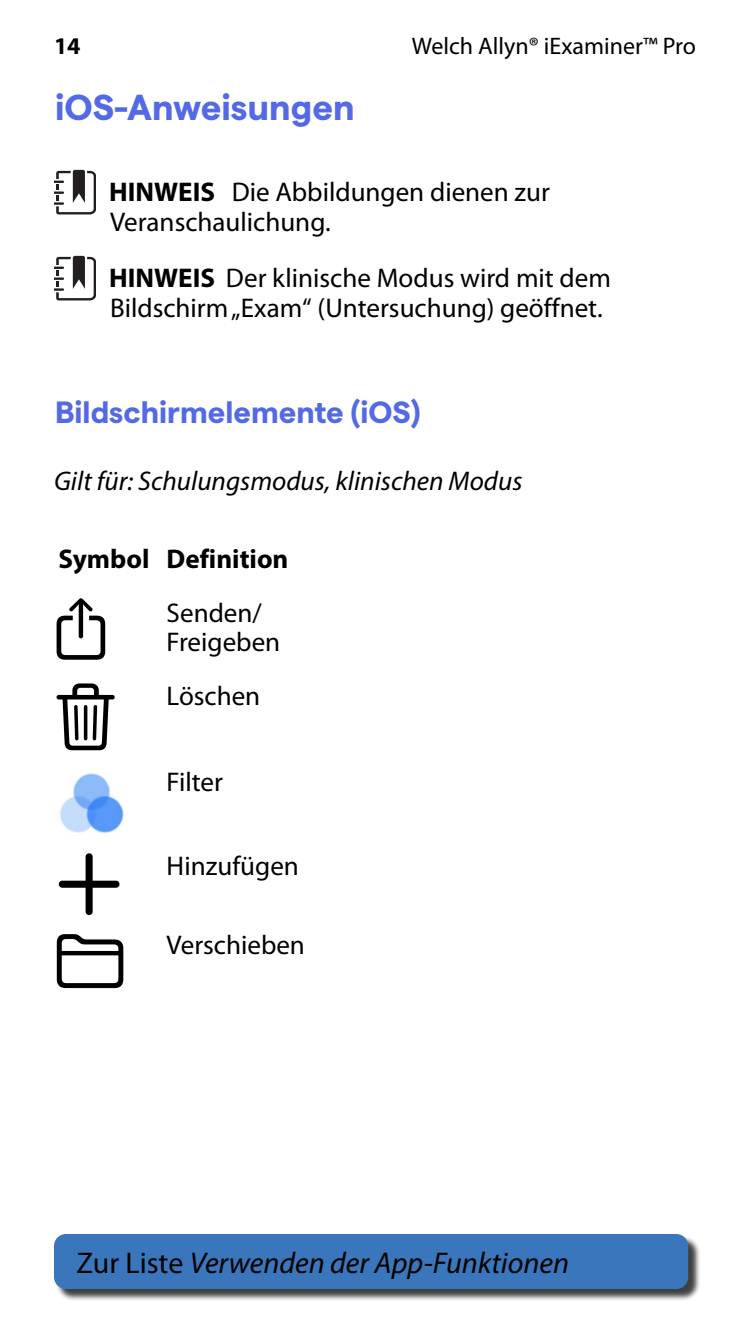
<style>
.page{position:relative;width:750px;height:1334px;background:#fff}
.page>*{position:absolute;margin:0;border:0;box-sizing:border-box;transform-origin:0 0}
.t1{font:700 36.1px "Matter";color:#5369e5}
.t2{font:700 30.7px "Matter";color:#5369e5}
.t3{font:italic 30px "Myriad Pro";color:#000}
.t4{font:27.1px/29.8px "Myriad Pro";color:#000}
.t5{font:italic 27.1px "Myriad Pro";color:#000}
.t6{font:700 27.1px "Myriad Pro";color:#000}
.t7{font:24px "Myriad Pro";color:#000}
.t8{font:700 24px "Myriad Pro";color:#000}
.s1{font-weight:700}
.s2{font-style:normal}
</style>
<div class="page">
<div style="left:56px;top:1236px;width:645px;height:65px;background:#000;opacity:.75"></div>
<div style="left:54px;top:1234px;width:634px;height:55px;background:#3976bc;border-radius:12px"></div>
<svg style="left:54px;top:256px;width:41px;height:44px"></svg>
<svg style="left:54px;top:170px;width:41px;height:44px"></svg>
<img style="left:56px;top:598px;width:50px;height:62px">
<img style="left:56px;top:683px;width:59px;height:68px">
<img style="left:60px;top:773px;width:64px;height:60px">
<img style="left:58px;top:853px;width:62px;height:63px">
<img style="left:56px;top:934px;width:68px;height:55px">
<p class="t8" style="left:54px;top:30px;width:28px">14</p>
<p class="t7" style="left:412px;top:31px;width:286px">Welch Allyn® iExaminer™ Pro</p>
<h1 class="t1" style="left:55px;top:81px;width:301px">iOS-Anweisungen</h1>
<p class="t4" style="left:109px;top:176px;width:442px"><span class="s1">HINWEIS</span> Die Abbildungen dienen zur<br>Veranschaulichung.</p>
<p class="t4" style="left:109px;top:262px;width:503px"><span class="s1">HINWEIS</span> Der klinische Modus wird mit dem<br>Bildschirm „Exam“ (Untersuchung) geöffnet.</p>
<p class="t2" style="left:55px;top:389px;width:366px">Bildschirmelemente (iOS)</p>
<p class="t5" style="left:54px;top:464px;width:470px">Gilt für: Schulungsmodus, klinischen Modus</p>
<p class="t6" style="left:59px;top:541px;width:231px">Symbol Definition</p>
<p class="t4" style="left:167px;top:597px;width:115px">Senden/<br>Freigeben</p>
<p class="t4" style="left:167px;top:681px;width:95px">Löschen</p>
<p class="t4" style="left:167px;top:766px;width:58px">Filter</p>
<p class="t4" style="left:167px;top:851px;width:134px">Hinzufügen</p>
<p class="t4" style="left:167px;top:929px;width:140px">Verschieben</p>
<p class="t3" style="left:76px;top:1244px;width:494px"><span class="s2">Zur Liste</span> Verwenden der App-Funktionen</p>
</div>
